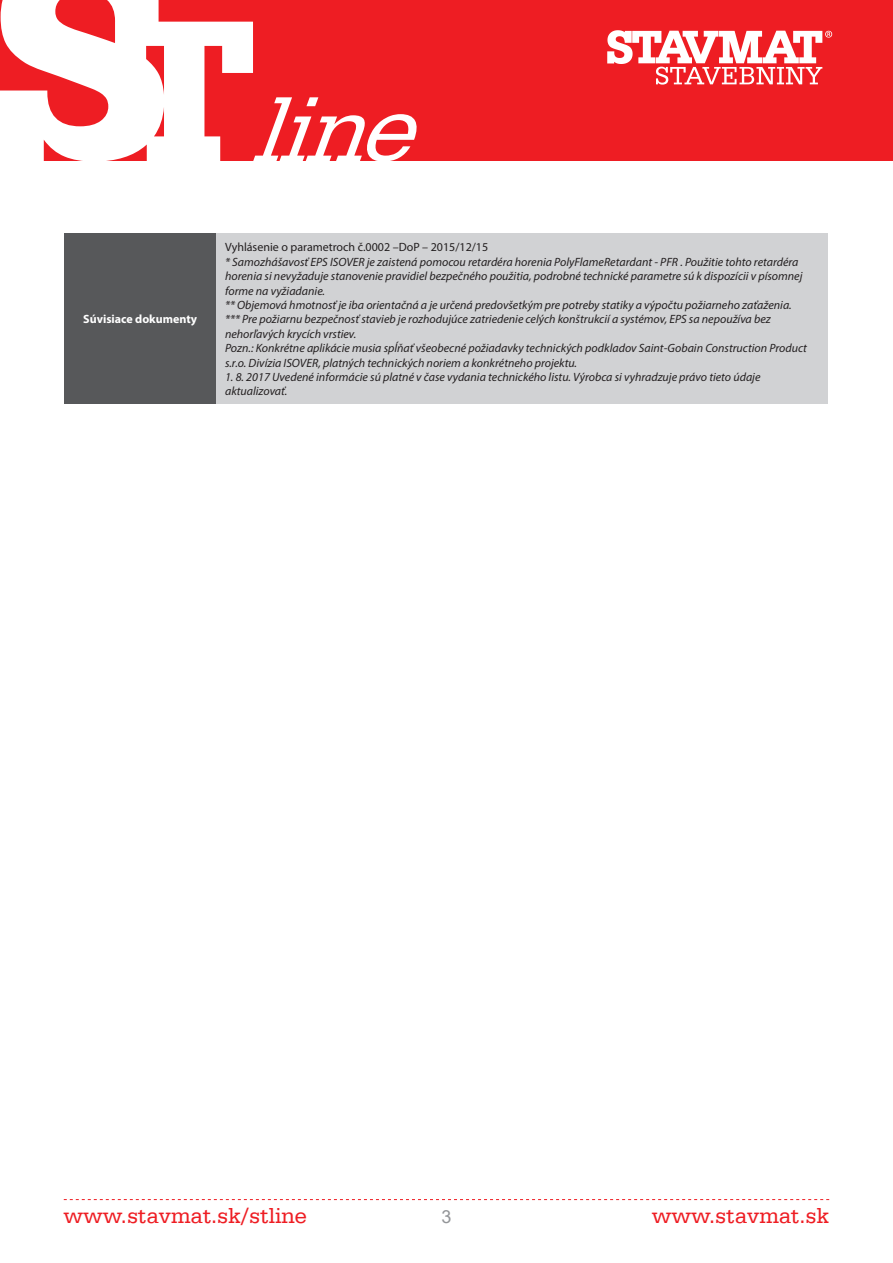
<style>
.page{position:relative;width:893px;height:1263px;background:#fff}
.page>*{position:absolute;margin:0;border:0;box-sizing:border-box;transform-origin:0 0}
.t1{font:22.8px "Serifa TL";color:#ee1d23}
.t2{font:18px "Arial";color:#939598}
.t3{font:italic 12px/14.4px "Myriad Pro";color:#231f20}
.t4{font:12px "Myriad Pro";color:#231f20}
.t5{font:700 12px "Myriad Pro";color:#fff}
</style>
<div class="page">
<div style="left:0;top:0;width:893px;height:160px;background:#ee1d23"></div>
<svg style="left:607px;top:30px;width:225px;height:55px"></svg>
<svg style="left:64px;top:1199px;width:765px;height:1px"></svg>
<svg style="left:0;top:0;width:417px;height:161px"></svg>
<div style="left:64px;top:234px;width:153px;height:170px;background:#57585a"></div>
<div style="left:217px;top:234px;width:611px;height:170px;background:#d1d2d4"></div>
<p class="t5" style="left:83px;top:311px;width:115px">Súvisiace dokumenty</p>
<p class="t4" style="left:225px;top:240px;width:265px">Vyhlásenie o parametroch č.0002 –DoP – 2015/12/15</p>
<p class="t3" style="left:225px;top:254px;width:583px">* Samozhášavosť EPS ISOVER je zaistená pomocou retardéra horenia PolyFlameRetardant - PFR . Použitie tohto retardéra horenia si nevyžaduje stanovenie pravidiel bezpečného použitia, podrobné technické parametre sú k dispozícii v písomnej forme na vyžiadanie.<br>** Objemová hmotnosť je iba orientačná a je určená predovšetkým pre potreby statiky a výpočtu požiarneho zaťaženia. *** Pre požiarnu bezpečnosť stavieb je rozhodujúce zatriedenie celých konštrukcií a systémov, EPS sa nepoužíva bez nehorľavých krycích vrstiev.<br>Pozn.: Konkrétne aplikácie musia spĺňať všeobecné požiadavky technických podkladov Saint-Gobain Construction Product s.r.o. Divízia ISOVER, platných technických noriem a konkrétneho projektu.</p>
<p class="t3" style="left:225px;top:370px;width:537px">1. 8. 2017 Uvedené informácie sú platné v čase vydania technického listu. Výrobca si vyhradzuje právo tieto údaje aktualizovať.</p>
<h1 class="t1" style="left:63px;top:1201px;width:245px">www.stavmat.sk/stline</h1>
<h2 class="t2" style="left:441px;top:1204px;width:12px">3</h2>
<h1 class="t1" style="left:652px;top:1201px;width:179px">www.stavmat.sk</h1>
</div>
